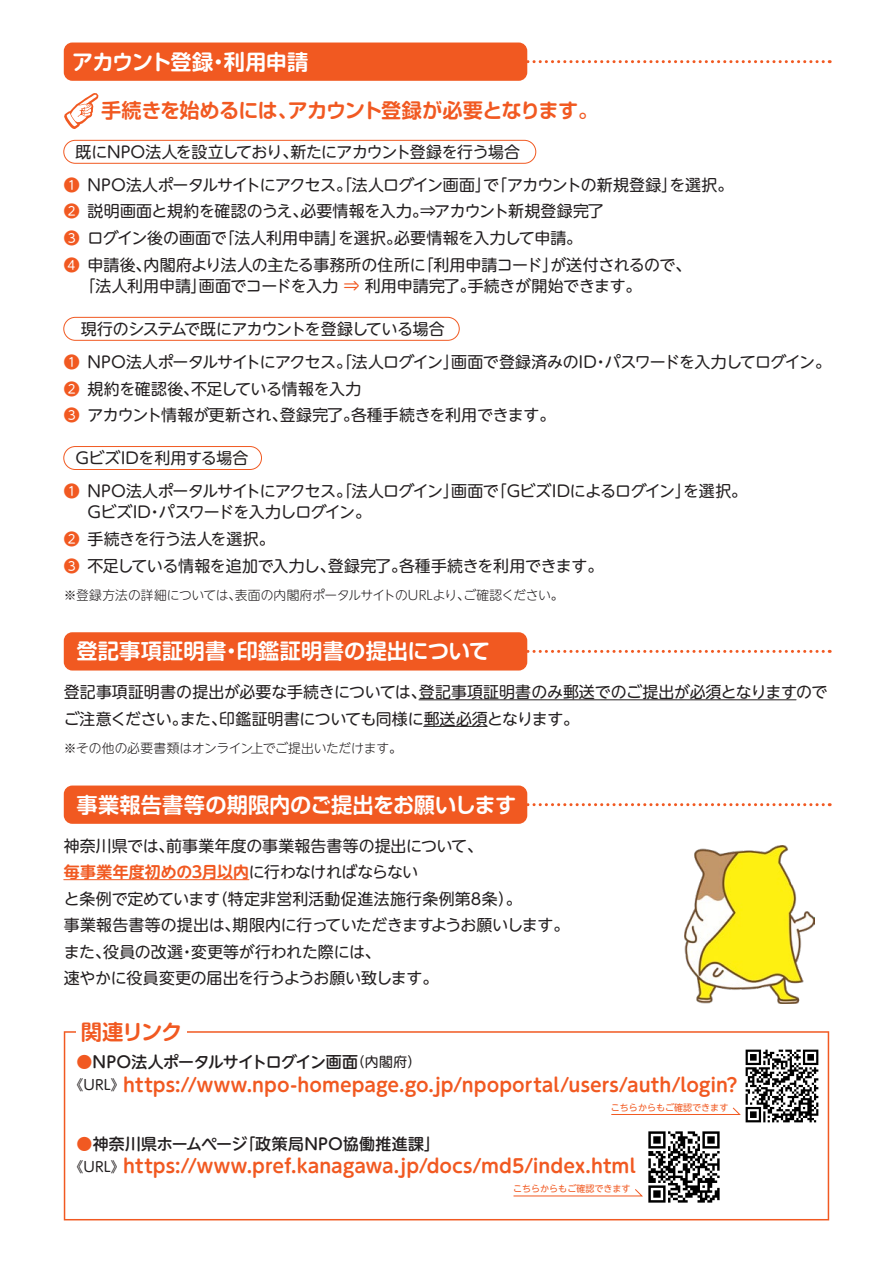
<style>
.page{position:relative;width:893px;height:1263px;background:#fff}
.page>*{position:absolute;margin:0;border:0;box-sizing:border-box;transform-origin:0 0}
.t1{font:700 21.3px "Soft Go Std De";color:#fff}
.t2{font:700 21.3px "Soft Go Std De";letter-spacing:-.05em;color:#fff}
.t3{font:700 21.3px "Soft Go Std De";letter-spacing:-.06em;color:#f15921}
.t4{font:700 20.25px "Soft Go Std De";letter-spacing:-.04em;color:#f15921}
.t5{font:700 18.6px "UD Shin M Go Pro De";color:#f15921}
.t6{font:15.9px/26.5px "UD Shin M Go Pro";letter-spacing:-.02em;color:#231f20}
.t7{font:15.9px "UD Shin M Go Pro";color:#231f20}
.t8{font:500 15.9px "UD Shin M Go Pro";letter-spacing:.015em;color:#231f20}
.t9{font:500 15.9px "UD Shin M Go Pro";letter-spacing:-.035em;color:#231f20}
.t10{font:700 15.9px "UD Shin M Go Pro De";color:#f15921}
.t11{font:300 12.75px "UD Shin M Go Pro";letter-spacing:-.01em;color:#231f20}
.t12{font:9px "UD Shin M Go Pro";color:#f15921}
.s1{color:#f15921}
.s2{font-family:"UD Shin M Go Pro";font-weight:400;color:#231f20}
.s3{font-weight:400;font-size:13.8px}
.s4{font-family:"UD Shin M Go Pro";font-weight:400;font-size:13.8px;color:#231f20}
</style>
<div class="page">
<img style="left:685px;top:846px;width:129px;height:157px">
<svg style="left:527px;top:60px;width:303px;height:3px"></svg>
<div style="left:64px;top:43px;width:463px;height:38px;background:#f15921;border-radius:9px"></div>
<svg style="left:64px;top:93px;width:35px;height:36px"></svg>
<div style="left:63px;top:140px;width:473px;height:24px;border:1px solid #f15921;border-radius:11px"></div>
<div style="left:63px;top:317px;width:397px;height:24px;border:1px solid #f15921;border-radius:11px"></div>
<div style="left:63px;top:446px;width:199px;height:24px;border:1px solid #f15921;border-radius:11px"></div>
<svg style="left:527px;top:650px;width:303px;height:3px"></svg>
<div style="left:64px;top:632px;width:463px;height:38px;background:#f15921;border-radius:9px"></div>
<hr style="left:419px;top:699px;width:377px;height:1px;background:#231f20">
<hr style="left:424px;top:726px;width:63px;height:1px;background:#231f20">
<svg style="left:527px;top:803px;width:303px;height:3px"></svg>
<div style="left:64px;top:785px;width:463px;height:39px;background:#f15921;border-radius:9px"></div>
<hr style="left:64px;top:879px;width:185px;height:1px;background:#f15921">
<svg style="left:64px;top:1031px;width:765px;height:189px"></svg>
<div style="left:77px;top:1025px;width:110px;height:12px;background:#fff"></div>
<h1 class="t2" style="left:72px;top:46px;width:238px">アカウント登録・利用申請</h1>
<p class="t4" style="left:101px;top:96px;width:499px">手続きを始めるには、アカウント登録が必要となります。</p>
<p class="t6" style="left:64px;top:135px;width:671px;line-height:33px;text-indent:12px">既にNPO法人を設立しており、新たにアカウント登録を行う場合<br><span class="s1">❶</span> NPO法人ポータルサイトにアクセス。「法人ログイン画面」で「アカウントの新規登録」を選択。</p>
<p class="t6" style="left:64px;top:197px;width:629px"><span class="s1">❷</span> 説明画面と規約を確認のうえ、必要情報を入力。⇒アカウント新規登録完了<br><span class="s1">❸</span> ログイン後の画面で「法人利用申請」を選択。必要情報を入力して申請。<br><span class="s1">❹</span> 申請後、内閣府より法人の主たる事務所の住所に「利用申請コード」が送付されるので、</p>
<p class="t6" style="left:80px;top:272px;width:564px">「法人利用申請」画面でコードを入力 <span class="s1">⇒</span> 利用申請完了。手続きが開始できます。</p>
<p class="t6" style="left:64px;top:312px;width:769px;line-height:33px;text-indent:17px">現行のシステムで既にアカウントを登録している場合<br><span class="s1">❶</span> NPO法人ポータルサイトにアクセス。「法人ログイン」画面で登録済みのID・パスワードを入力してログイン。</p>
<p class="t6" style="left:64px;top:374px;width:493px"><span class="s1">❷</span> 規約を確認後、不足している情報を入力<br><span class="s1">❸</span> アカウント情報が更新され、登録完了。各種手続きを利用できます。</p>
<p class="t6" style="left:64px;top:441px;width:685px;line-height:33px;text-indent:12px">GビズIDを利用する場合<br><span class="s1">❶</span> NPO法人ポータルサイトにアクセス。「法人ログイン」画面で「GビズIDによるログイン」を選択。</p>
<p class="t6" style="left:64px;top:498px;width:541px;text-indent:24px">GビズID・パスワードを入力しログイン。<br><span class="s1">❷</span> 手続きを行う法人を選択。<br><span class="s1">❸</span> 不足している情報を追加で入力し、登録完了。各種手続きを利用できます。</p>
<p class="t11" style="left:64px;top:584px;width:501px">※登録方法の詳細については、表面の内閣府ポータルサイトのURLより、ご確認ください。</p>
<h1 class="t1" style="left:76px;top:636px;width:415px">登記事項証明書・印鑑証明書の提出について</h1>
<p class="t6" style="left:64px;top:678px;width:765px">登記事項証明書の提出が必要な手続きについては、登記事項証明書のみ郵送でのご提出が必須となりますのでご注意ください。また、印鑑証明書についても同様に郵送必須となります。</p>
<p class="t11" style="left:64px;top:738px;width:340px">※その他の必要書類はオンライン上でご提出いただけます。</p>
<h1 class="t1" style="left:76px;top:789px;width:441px">事業報告書等の期限内のご提出をお願いします</h1>
<p class="t7" style="left:64px;top:832px;width:421px">神奈川県では、前事業年度の事業報告書等の提出について、</p>
<p class="t10" style="left:64px;top:859px;width:356px">毎事業年度初めの3月以内<span class="s2">に行わなければならない</span></p>
<p class="t6" style="left:64px;top:884px;width:507px">と条例で定めています（特定非営利活動促進法施行条例第8条）。<br>事業報告書等の提出は、期限内に行っていただきますようお願いします。また、役員の改選・変更等が行われた際には、<br>速やかに役員変更の届出を行うようお願い致します。</p>
<h1 class="t3" style="left:81px;top:1016px;width:103px">関連リンク</h1>
<p class="t9" style="left:77px;top:1049px;width:346px"><span class="s1">●</span>NPO法人ポータルサイトログイン画面<span class="s3">（内閣府）</span></p>
<p class="t5" style="left:70px;top:1070px;width:669px"><span class="s4">《URL》</span>https://www.npo-homepage.go.jp/npoportal/users/auth/login?</p>
<p class="t12" style="left:611px;top:1100px;width:119px">こちらからもご確認できます</p>
<p class="t8" style="left:77px;top:1130px;width:365px"><span class="s1">●</span>神奈川県ホームページ「政策局NPO協働推進課」</p>
<p class="t5" style="left:70px;top:1151px;width:568px"><span class="s4">《URL》</span>https://www.pref.kanagawa.jp/docs/md5/index.html</p>
<p class="t12" style="left:513px;top:1181px;width:119px">こちらからもご確認できます</p>
</div>
